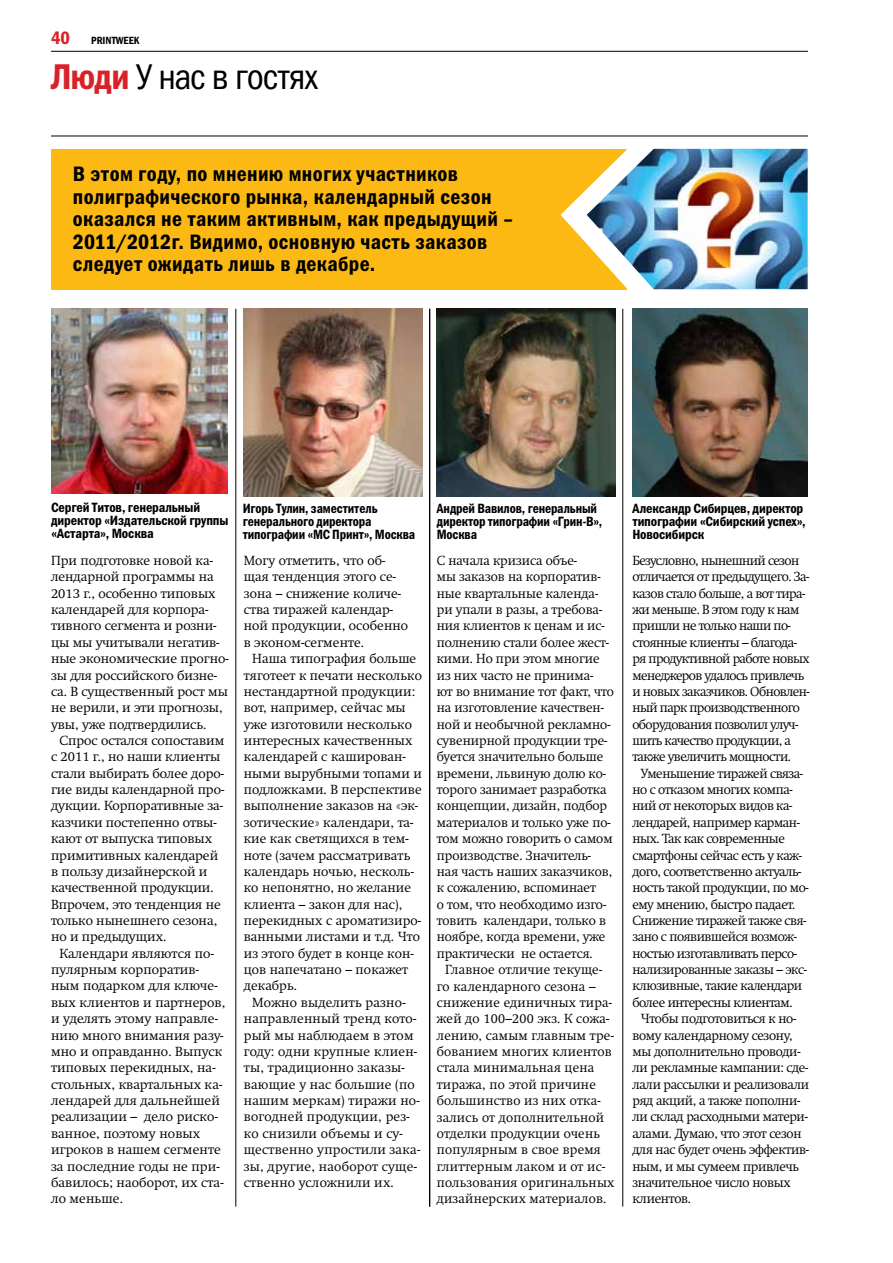
<style>
.page{position:relative;width:893px;height:1263px;background:#fff}
.page>*{position:absolute;margin:0;border:0;box-sizing:border-box;transform-origin:0 0}
.t1{font:36px "Franklin Gothic Book Cond ITC";letter-spacing:-.03em;color:#000}
.t2{font:21px/22.5px "Franklin Gothic Demi Cond ITC";letter-spacing:.015em;color:#000}
.t3{font:13.5px/12.8px "Franklin Gothic Demi Cond ITC";letter-spacing:-.01em;color:#000}
.t4{font:13.5px/12.8px "Franklin Gothic Demi Cond ITC";letter-spacing:-.01em;color:#000;scale:.96 1}
.t5{font:300 13.05px/16.4px "Swift";color:#000}
.t6{font:300 13.05px/16.4px "Swift";letter-spacing:.02em;color:#000}
.t7{font:300 13.05px/16.4px "Swift";letter-spacing:-.03em;color:#000}
.t8{font:300 13.05px/16.4px "Swift";letter-spacing:-.04em;color:#000}
.t9{font:300 13.05px/16.4px "Swift";letter-spacing:-.02em;color:#000}
.t10{font:10.5px "Franklin Gothic Demi Cond ITC";color:#000}
.s1{font-size:18px;color:#da2128}
.s2{font-family:"Franklin Gothic Demi Cond ITC";color:#da2128}
</style>
<div class="page">
<hr style="left:51px;top:136px;width:757px;height:1px;background:#000">
<hr style="left:51px;top:51px;width:757px;height:1px;background:#000">
<div style="left:51px;top:149px;width:576px;height:140px;background:#fdb913"></div>
<svg style="left:561px;top:189px;width:26px;height:55px"></svg>
<img style="left:587px;top:149px;width:221px;height:140px">
<hr style="left:236px;top:309px;width:1px;height:897px;background:#000">
<hr style="left:430px;top:309px;width:1px;height:897px;background:#000">
<hr style="left:429px;top:309px;width:1px;height:897px;background:#000">
<hr style="left:622px;top:309px;width:1px;height:897px;background:#000">
<img style="left:51px;top:309px;width:176px;height:185px">
<img style="left:437px;top:309px;width:178px;height:188px">
<img style="left:632px;top:309px;width:176px;height:187px">
<img style="left:243px;top:309px;width:179px;height:187px">
<p class="t10" style="left:51px;top:34px;width:90px"><span class="s1">40</span> PRINTWEEK</p>
<h1 class="t1" style="left:51px;top:56px;width:269px"><span class="s2">Люди</span> У нас в гостях</h1>
<h2 class="t2" style="left:73px;top:163px;width:442px">В этом году, по мнению многих участников полиграфического рынка, календарный сезон оказался не таким активным, как предыдущий – 2011/2012г. Видимо, основную часть заказов следует ожидать лишь в декабре.</h2>
<p class="t3" style="left:51px;top:501px;width:179px">Сергей Титов, генеральный директор «Издательской группы «Астарта», Москва</p>
<p class="t3" style="left:632px;top:502px;width:175px">Александр Сибирцев, директор типографии «Сибирский успех»,<br>Новосибирск</p>
<p class="t4" style="left:243px;top:502px;width:181px">Игорь Тулин, заместитель генерального директора типографии «МС Принт», Москва</p>
<p class="t4" style="left:437px;top:502px;width:174px">Андрей Вавилов, генеральный директор типографии «Грин-В»,<br>Москва</p>
<p class="t5" style="left:51px;top:552px;width:179px">При подготовке новой ка&shy;лендарной программы на<br>2013 г., особенно типовых календарей для корпора&shy;тивного сегмента и розни&shy;цы мы учитывали негатив&shy;ные экономические прогно&shy;зы для российского бизне&shy;са. В существенный рост мы не верили, и эти прогнозы, увы, уже подтвердились.</p>
<p class="t5" style="left:51px;top:732px;width:175px;text-indent:9px">Спрос остался сопоставим с 2011 г., но наши клиенты стали выбирать более доро&shy;гие виды календарной про&shy;дукции. Корпоративные за&shy;казчики постепенно отвы&shy;кают от выпуска типовых примитивных календарей в пользу дизайнерской и качественной продукции.<br>Впрочем, это тенденция не только нынешнего сезона, но и предыдущих.</p>
<p class="t5" style="left:51px;top:945px;width:176px;text-indent:9px">Календари являются по&shy;пулярным корпоратив&shy;ным подарком для ключе&shy;вых клиентов и партнеров, и уделять этому направле&shy;нию много внимания разу&shy;мно и оправданно. Выпуск типовых перекидных, на&shy;стольных, квартальных ка&shy;лендарей для дальнейшей реализации – дело риско&shy;ванное, поэтому новых игроков в нашем сегменте за последние годы не при&shy;бавилось; наоборот, их ста&shy;ло меньше.</p>
<p class="t5" style="left:244px;top:552px;width:166px">Могу отметить, что об&shy;щая тенденция этого се&shy;зона – снижение количе&shy;ства тиражей календар&shy;ной продукции, особенно в эконом-сегменте.</p>
<p class="t5" style="left:244px;top:650px;width:180px;text-indent:9px">Наша типография больше тяготеет к печати несколько нестандартной продукции: вот, например, сейчас мы уже изготовили несколько интересных качественных календарей с каширован&shy;ными вырубными топами и подложками. В перспективе выполнение заказов на «эк&shy;зотические» календари, та&shy;кие как светящихся в тем&shy;ноте (зачем рассматривать календарь ночью, несколь&shy;ко непонятно, но желание клиента – закон для нас), перекидных с ароматизиро&shy;ванными листами и т.д. Что из этого будет в конце кон&shy;цов напечатано – покажет декабрь.</p>
<p class="t6" style="left:244px;top:994px;width:178px;text-indent:8px">Можно выделить разно&shy;направленный тренд кото&shy;рый мы наблюдаем в этом году: одни крупные клиен&shy;ты, традиционно заказы&shy;вающие у нас большие (по нашим меркам) тиражи но&shy;вогодней продукции, рез&shy;ко снизили объемы и су&shy;щественно упростили зака&shy;зы, другие, наоборот суще&shy;ственно усложнили их.</p>
<p class="t5" style="left:437px;top:552px;width:179px">С начала кризиса объе-<br>мы заказов на корпоратив&shy;ные квартальные календа&shy;ри упали в разы, а требова&shy;ния клиентов к ценам и ис&shy;полнению стали более жест&shy;кими. Но при этом многие из них часто не принима-<br>ют во внимание тот факт, что на изготовление качествен&shy;ной и необычной рекламно&shy;сувенирной продукции тре&shy;буется значительно больше времени, львиную долю ко&shy;торого занимает разработка концепции, дизайн, подбор материалов и только уже по&shy;том можно говорить о самом производстве. Значитель&shy;ная часть наших заказчиков, к сожалению, вспоминает<br>о том, что необходимо изго&shy;товить календари, только в ноябре, когда времени, уже практически не остается.</p>
<p class="t6" style="left:437px;top:961px;width:179px;text-indent:8px">Главное отличие текуще&shy;го календарного сезона – снижение единичных тира&shy;жей до 100–200 экз. К сожа&shy;лению, самым главным тре&shy;бованием многих клиентов стала минимальная цена тиража, по этой причине большинство из них отка&shy;зались от дополнительной отделки продукции очень популярным в свое время глиттерным лаком и от ис&shy;пользования оригинальных дизайнерских материалов.</p>
<p class="t8" style="left:632px;top:552px;width:179px">Безусловно, нынешний сезон отличается от предыдущего. За&shy;казов стало больше, а вот тира&shy;жи меньше. В этом году к нам пришли не только наши по&shy;стоянные клиенты – благода&shy;ря продуктивной работе новых менеджеров удалось привлечь и новых заказчиков. Обновлен&shy;ный парк производственного оборудования позволил улуч&shy;шить качество продукции, а также увеличить мощности.</p>
<p class="t7" style="left:632px;top:765px;width:178px;text-indent:9px">Уменьшение тиражей связа&shy;но с отказом многих компа&shy;ний от некоторых видов ка&shy;лендарей, например карман&shy;ных. Так как современные смартфоны сейчас есть у каж&shy;дого, соответственно актуаль&shy;ность такой продукции, по мо&shy;ему мнению, быстро падает.<br>Снижение тиражей также свя&shy;зано с появившейся возмож&shy;ностью изготавливать персо&shy;нализированные заказы – экс&shy;клюзивные, такие календари более интересны клиентам.</p>
<p class="t9" style="left:632px;top:1010px;width:178px;text-indent:9px">Чтобы подготовиться к но&shy;вому календарному сезону, мы дополнительно проводи&shy;ли рекламные кампании: сде&shy;лали рассылки и реализовали ряд акций, а также пополни&shy;ли склад расходными матери&shy;алами. Думаю, что этот сезон для нас будет очень эффектив&shy;ным, и мы сумеем привлечь значительное число новых клиентов.</p>
</div>
